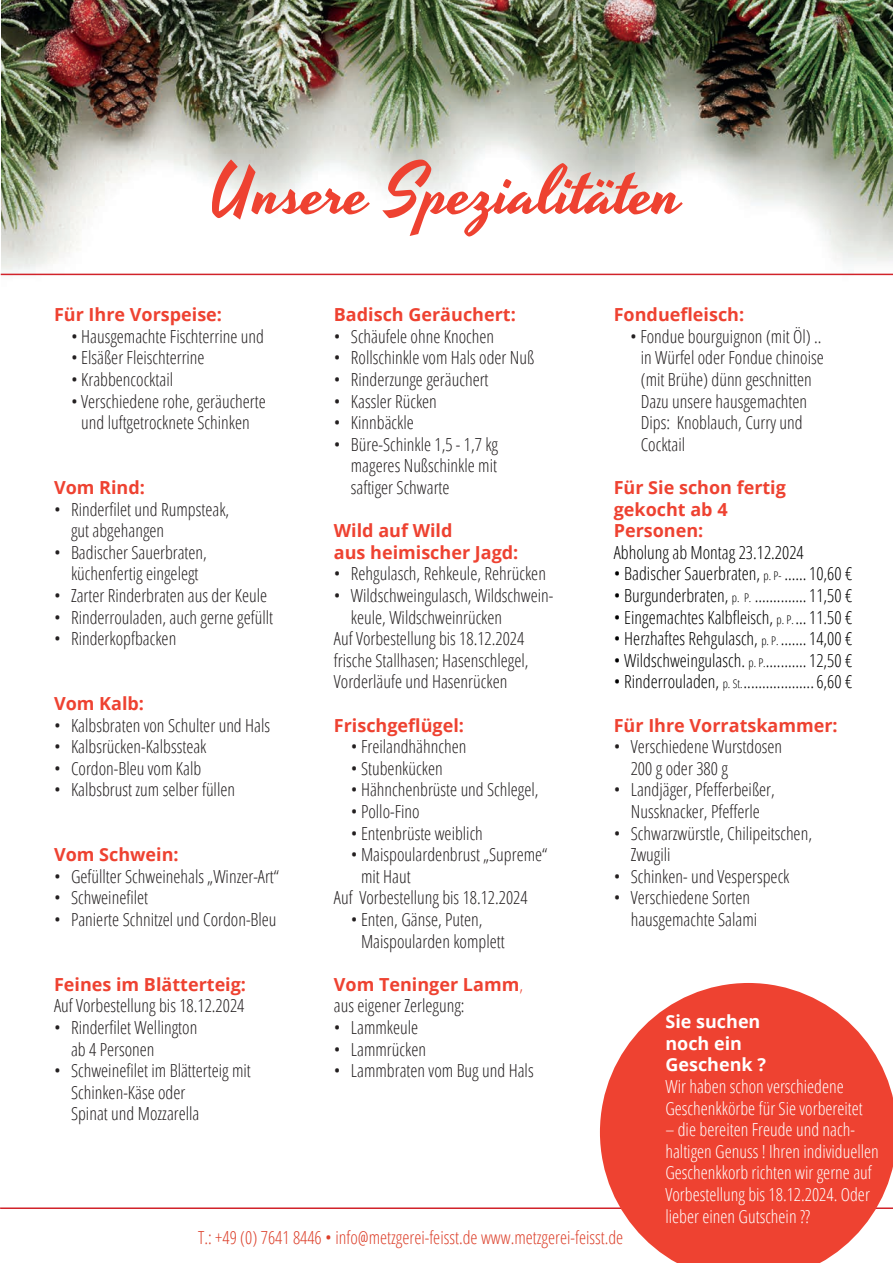
<style>
.page{position:relative;width:893px;height:1263px;background:#fff}
.page>*{position:absolute;margin:0;border:0;box-sizing:border-box;transform-origin:0 0}
.t1{font:69px "Yesteryear";color:#ee4231}
.t2{font:300 condensed 18px/21.6px "Open Sans";color:#231f20}
.t3{font:300 condensed 18px "Open Sans";color:#000001}
.t4{font:700 18px/21.6px "Open Sans";color:#ee4231}
.t5{font:300 condensed 18px/21.6px "Open Sans";color:#fff}
.t6{font:300 condensed 18px "Open Sans";color:#dc402b}
.t7{font:700 18px/21.6px "Open Sans";color:#fff}
.s1{font-weight:700;font-stretch:normal;color:#ee4231}
.s2{color:#ee4231}
.s3{font-size:12px}
</style>
<div class="page">
<img style="left:1px;top:0;width:892px;height:276px">
<hr style="left:1px;top:274px;width:892px;height:1px;background:#d1232a">
<hr style="left:1px;top:1207px;width:892px;height:2px;background:#d1232a">
<svg style="left:600px;top:983px;width:293px;height:280px;fill:#ee4231"></svg>
<h1 class="t1" style="left:210px;top:145px;width:474px">Unsere Spezialitäten</h1>
<p class="t4" style="left:54px;top:303px;width:170px">Für Ihre Vorspeise:</p>
<p class="t2" style="left:71px;top:325px;width:195px">• Hausgemachte Fischterrine und</p>
<p class="t2" style="left:71px;top:346px;width:135px">• Elsäßer Fleischterrine</p>
<p class="t2" style="left:71px;top:368px;width:104px">• Krabbencocktail</p>
<p class="t2" style="left:71px;top:390px;width:196px;text-align:center">• Verschiedene rohe, geräucherte und luftgetrocknete Schinken</p>
<p class="t4" style="left:54px;top:476px;width:92px">Vom Rind:</p>
<p class="t2" style="left:71px;top:498px;width:160px;text-indent:-17px">• Rinderfilet und Rumpsteak, gut abgehangen</p>
<p class="t2" style="left:54px;top:541px;width:154px;text-align:center">• Badischer Sauerbraten, küchenfertig eingelegt</p>
<p class="t2" style="left:54px;top:584px;width:215px">• Zarter Rinderbraten aus der Keule</p>
<p class="t2" style="left:54px;top:606px;width:221px">• Rinderrouladen, auch gerne gefüllt</p>
<p class="t2" style="left:54px;top:627px;width:124px">• Rinderkopfbacken</p>
<p class="t4" style="left:54px;top:692px;width:92px">Vom Kalb:</p>
<p class="t2" style="left:54px;top:714px;width:218px">• Kalbsbraten von Schulter und Hals</p>
<p class="t2" style="left:54px;top:735px;width:154px">• Kalbsrücken-Kalbssteak</p>
<p class="t2" style="left:54px;top:757px;width:149px">• Cordon-Bleu vom Kalb</p>
<p class="t2" style="left:54px;top:778px;width:183px">• Kalbsbrust zum selber füllen</p>
<p class="t4" style="left:54px;top:843px;width:126px">Vom Schwein:</p>
<p class="t2" style="left:54px;top:865px;width:227px">• Gefüllter Schweinehals „Winzer-Art“</p>
<p class="t2" style="left:54px;top:886px;width:96px">• Schweinefilet</p>
<p class="t2" style="left:54px;top:908px;width:224px">• Panierte Schnitzel und Cordon-Bleu</p>
<p class="t4" style="left:54px;top:973px;width:194px">Feines im Blätterteig:</p>
<p class="t2" style="left:54px;top:994px;width:192px">Auf Vorbestellung bis 18.12.2024</p>
<p class="t2" style="left:71px;top:1016px;width:128px;text-indent:-17px">• Rinderfilet Wellington ab 4 Personen</p>
<p class="t2" style="left:71px;top:1059px;width:181px;text-indent:-17px">• Schweinefilet im Blätterteig mit<br>Schinken-Käse oder<br>Spinat und Mozzarella</p>
<p class="t4" style="left:334px;top:303px;width:183px">Badisch Geräuchert:</p>
<p class="t2" style="left:334px;top:325px;width:162px">• Schäufele ohne Knochen</p>
<p class="t2" style="left:334px;top:346px;width:202px">• Rollschinkle vom Hals oder Nuß</p>
<p class="t2" style="left:334px;top:368px;width:156px">• Rinderzunge geräuchert</p>
<p class="t2" style="left:334px;top:390px;width:105px">• Kassler Rücken</p>
<p class="t2" style="left:334px;top:411px;width:81px">• Kinnbäckle</p>
<p class="t2" style="left:351px;top:433px;width:149px;text-align:justify;text-indent:-17px">• Büre-Schinkle 1,5 - 1,7 kg mageres Nußschinkle mit saftiger Schwarte</p>
<p class="t4" style="left:334px;top:519px;width:186px">Wild auf Wild<br>aus heimischer Jagd:</p>
<p class="t2" style="left:334px;top:562px;width:214px">• Rehgulasch, Rehkeule, Rehrücken</p>
<p class="t2" style="left:334px;top:584px;width:221px">• Wildschweingulasch, Wildschwein-</p>
<p class="t2" style="left:351px;top:606px;width:153px">keule, Wildschweinrücken</p>
<p class="t2" style="left:334px;top:627px;width:192px">Auf Vorbestellung bis 18.12.2024</p>
<p class="t2" style="left:334px;top:649px;width:196px">frische Stallhasen; Hasenschlegel,</p>
<p class="t2" style="left:334px;top:670px;width:175px">Vorderläufe und Hasenrücken</p>
<p class="t4" style="left:334px;top:714px;width:132px">Frischgeflügel:</p>
<p class="t2" style="left:351px;top:735px;width:117px">• Freilandhähnchen</p>
<p class="t2" style="left:351px;top:757px;width:93px">• Stubenkücken</p>
<p class="t2" style="left:351px;top:778px;width:189px">• Hähnchenbrüste und Schlegel,</p>
<p class="t2" style="left:351px;top:800px;width:70px">• Pollo-Fino</p>
<p class="t2" style="left:351px;top:822px;width:134px">• Entenbrüste weiblich</p>
<p class="t2" style="left:351px;top:843px;width:198px">• Maispoulardenbrust „Supreme“</p>
<p class="t2" style="left:361px;top:865px;width:51px">mit Haut</p>
<p class="t2" style="left:334px;top:886px;width:195px">Auf Vorbestellung bis 18.12.2024</p>
<p class="t2" style="left:361px;top:908px;width:145px;text-indent:-10px">• Enten, Gänse, Puten,<br>Maispoularden komplett</p>
<p class="t2" style="left:334px;top:973px;width:191px"><span class="s1">Vom Teninger Lamm</span><span class="s2">, </span>aus eigener Zerlegung:</p>
<p class="t2" style="left:334px;top:1016px;width:86px">• Lammkeule</p>
<p class="t2" style="left:334px;top:1038px;width:94px">• Lammrücken</p>
<p class="t2" style="left:334px;top:1059px;width:201px">• Lammbraten vom Bug und Hals</p>
<p class="t4" style="left:614px;top:303px;width:132px">Fonduefleisch:</p>
<p class="t2" style="left:641px;top:325px;width:185px;text-indent:-10px">• Fondue bourguignon (mit Öl) .. in Würfel oder Fondue chinoise (mit Brühe) dünn geschnitten<br>Dazu unsere hausgemachten<br>Dips: Knoblauch, Curry und<br>Cocktail</p>
<p class="t4" style="left:614px;top:476px;width:174px">Für Sie schon fertig gekocht ab 4<br>Personen:</p>
<p class="t3" style="left:614px;top:540px;width:191px">Abholung ab Montag 23.12.2024</p>
<p class="t3" style="left:614px;top:562px;width:240px">• Badischer Sauerbraten, <span class="s3">p. P-</span> ...... 10,60 €</p>
<p class="t3" style="left:614px;top:583px;width:240px">• Burgunderbraten, <span class="s3">p. P.</span> .............. 11,50 €</p>
<p class="t3" style="left:614px;top:605px;width:240px">• Eingemachtes Kalbfleisch, <span class="s3">p. P.</span> ... 11.50 €</p>
<p class="t3" style="left:614px;top:626px;width:240px">• Herzhaftes Rehgulasch, <span class="s3">p. P.</span> ....... 14,00 €</p>
<p class="t3" style="left:614px;top:648px;width:240px">• Wildschweingulasch. <span class="s3">p. P.</span>........... 12,50 €</p>
<p class="t3" style="left:614px;top:670px;width:240px">• Rinderrouladen, <span class="s3">p. St.</span>................... 6,60 €</p>
<p class="t4" style="left:614px;top:714px;width:225px">Für Ihre Vorratskammer:</p>
<p class="t2" style="left:631px;top:735px;width:153px;text-indent:-17px">• Verschiedene Wurstdosen<br>200 g oder 380 g</p>
<p class="t2" style="left:614px;top:778px;width:163px;text-align:center">• Landjäger, Pfefferbeißer,<br>Nussknacker, Pfefferle</p>
<p class="t2" style="left:631px;top:822px;width:183px;text-indent:-17px">• Schwarzwürstle, Chilipeitschen,<br>Zwugili</p>
<p class="t2" style="left:614px;top:865px;width:177px">• Schinken- und Vesperspeck</p>
<p class="t2" style="left:631px;top:886px;width:128px;text-indent:-17px">• Verschiedene Sorten hausgemachte Salami</p>
<p class="t7" style="left:665px;top:1010px;width:102px">Sie suchen noch ein<br>Geschenk ?</p>
<p class="t5" style="left:665px;top:1075px;width:199px">Wir haben schon verschiedene<br>Geschenkkörbe für Sie vorbereitet</p>
<p class="t5" style="left:665px;top:1118px;width:215px">– die bereiten Freude und nach&shy;haltigen Genuss ! Ihren individuellen Geschenkkorb richten wir gerne auf Vorbestellung bis 18.12.2024. Oder lieber einen Gutschein ??</p>
<p class="t6" style="left:198px;top:1225px;width:427px">T.: +49 (0) 7641 8446 • info@metzgerei-feisst.de www.metzgerei-feisst.de</p>
</div>
